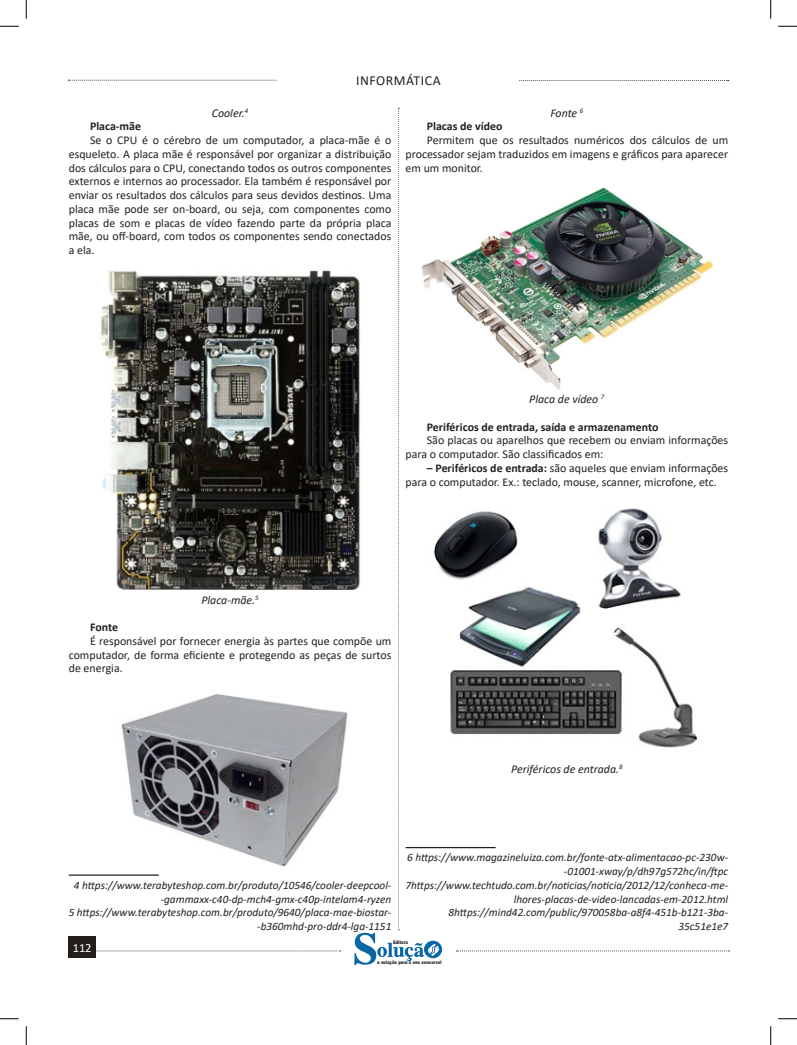
<style>
.page{position:relative;width:797px;height:1045px;background:#fff}
.page>*{position:absolute;margin:0;border:0;box-sizing:border-box;transform-origin:0 0}
.t1{font:13.75px "Calibri";letter-spacing:.04em;color:#231f20}
.t2{font:12.5px "Calibri";letter-spacing:-.02em;color:#fff}
.t3{font:11.88px/13.8px "Calibri";color:#231f20;text-align:justify}
.TITULO_DE_ASSUNTO__C{font:700 11.88px "Calibri";color:#231f20}
.FONT_REF{font:italic 11.88px "Calibri";color:#231f20}
.FONT_REF-2{font:italic 11.25px/13.8px "Calibri";color:#231f20;text-align:right}
.t4{font:900 5px "Arial";color:#231f20;scale:.76 1}
.s1{font-weight:700}
</style>
<div class="page">
<svg style="left:96px;top:950px;width:244px;height:1px"></svg>
<svg style="left:68px;top:80px;width:209px;height:1px"></svg>
<svg style="left:519px;top:80px;width:209px;height:1px"></svg>
<svg style="left:456px;top:950px;width:273px;height:1px"></svg>
<div style="left:68px;top:936px;width:28px;height:22px;background:#241e1b"></div>
<svg style="left:354px;top:108px;width:88px;height:857px"></svg>
<img style="left:100px;top:270px;width:290px;height:320px">
<img style="left:121px;top:694px;width:227px;height:173px">
<hr style="left:69px;top:874px;width:90px;height:1px;background:#231f20">
<img style="left:421px;top:188px;width:291px;height:201px">
<img style="left:412px;top:502px;width:285px;height:256px">
<hr style="left:405px;top:847px;width:90px;height:1px;background:#231f20">
<svg style="left:0;top:25px;width:19px;height:2px"></svg>
<svg style="left:778px;top:25px;width:19px;height:2px"></svg>
<svg style="left:0;top:1018px;width:19px;height:1px"></svg>
<svg style="left:778px;top:1018px;width:19px;height:1px"></svg>
<svg style="left:25px;top:0;width:2px;height:19px"></svg>
<svg style="left:25px;top:1026px;width:2px;height:19px"></svg>
<svg style="left:770px;top:0;width:1px;height:19px"></svg>
<svg style="left:770px;top:1026px;width:1px;height:19px"></svg>
<p class="FONT_REF" style="left:212px;top:104px;width:38px">Cooler.<sup>4</sup></p>
<p class="t1" style="left:356px;top:71px;width:86px">INFORMÁTICA</p>
<p class="FONT_REF" style="left:550px;top:104px;width:35px">Fonte <sup>6</sup></p>
<p class="TITULO_DE_ASSUNTO__C" style="left:90px;top:118px;width:52px">Placa-mãe</p>
<p class="t3" style="left:69px;top:133px;width:324px;text-indent:21px">Se o CPU é o cérebro de um computador, a placa-mãe é o esqueleto. A placa mãe é responsável por organizar a distribuição dos cálculos para o CPU, conectando todos os outros componentes externos e internos ao processador. Ela também é responsável por enviar os resultados dos cálculos para seus devidos destinos. Uma placa mãe pode ser on-board, ou seja, com componentes como placas de som e placas de vídeo fazendo parte da própria placa mãe, ou off-board, com todos os componentes sendo conectados a ela.</p>
<p class="TITULO_DE_ASSUNTO__C" style="left:427px;top:118px;width:77px">Placas de vídeo</p>
<p class="t3" style="left:405px;top:133px;width:324px;text-indent:21px">Permitem que os resultados numéricos dos cálculos de um processador sejam traduzidos em imagens e gráficos para aparecer em um monitor.</p>
<p class="FONT_REF" style="left:529px;top:391px;width:77px">Placa de vídeo <sup>7</sup></p>
<p class="TITULO_DE_ASSUNTO__C" style="left:427px;top:418px;width:233px">Periféricos de entrada, saída e armazenamento</p>
<p class="t3" style="left:405px;top:433px;width:324px;text-indent:21px">São placas ou aparelhos que recebem ou enviam informações para o computador. São classificados em:</p>
<p class="t3" style="left:405px;top:461px;width:324px;text-indent:21px"><span class="s1">– Periféricos de entrada:</span> são aqueles que enviam informações para o computador. Ex.: teclado, mouse, scanner, microfone, etc.</p>
<p class="FONT_REF" style="left:201px;top:591px;width:59px">Placa-mãe.<sup>5</sup></p>
<p class="TITULO_DE_ASSUNTO__C" style="left:90px;top:619px;width:29px">Fonte</p>
<p class="t3" style="left:69px;top:634px;width:324px;text-indent:21px">É responsável por fornecer energia às partes que compõe um computador, de forma eficiente e protegendo as peças de surtos de energia.</p>
<p class="FONT_REF" style="left:511px;top:760px;width:113px">Periféricos de entrada.<sup>8</sup></p>
<p class="FONT_REF-2" style="left:74px;top:877px;width:319px">4 https://www.terabyteshop.com.br/produto/10546/cooler-deepcool--gammaxx-c40-dp-mch4-gmx-c40p-intelam4-ryzen</p>
<p class="FONT_REF-2" style="left:69px;top:905px;width:324px">5 https://www.terabyteshop.com.br/produto/9640/placa-mae-biostar--b360mhd-pro-ddr4-lga-1151</p>
<p class="FONT_REF-2" style="left:407px;top:850px;width:322px">6 https://www.magazineluiza.com.br/fonte-atx-alimentacao-pc-230w--01001-xway/p/dh97g572hc/in/ftpc</p>
<p class="FONT_REF-2" style="left:405px;top:877px;width:324px">7https://www.techtudo.com.br/noticias/noticia/2012/12/conheca-me&shy;lhores-placas-de-video-lancadas-em-2012.html</p>
<p class="FONT_REF-2" style="left:448px;top:905px;width:281px">8https://mind42.com/public/970058ba-a8f4-451b-b121-3ba-<br>35c51e1e7</p>
<p class="t2" style="left:73px;top:939px;width:20px">112</p>
<p class="t2" style="left:70px;top:942px;width:20px">112</p>
<p class="t4" style="left:393px;top:939px;width:21px">Editora</p>
<p class="t4" style="left:377px;top:959px;width:86px">a solução para o seu concurso!</p>
</div>
